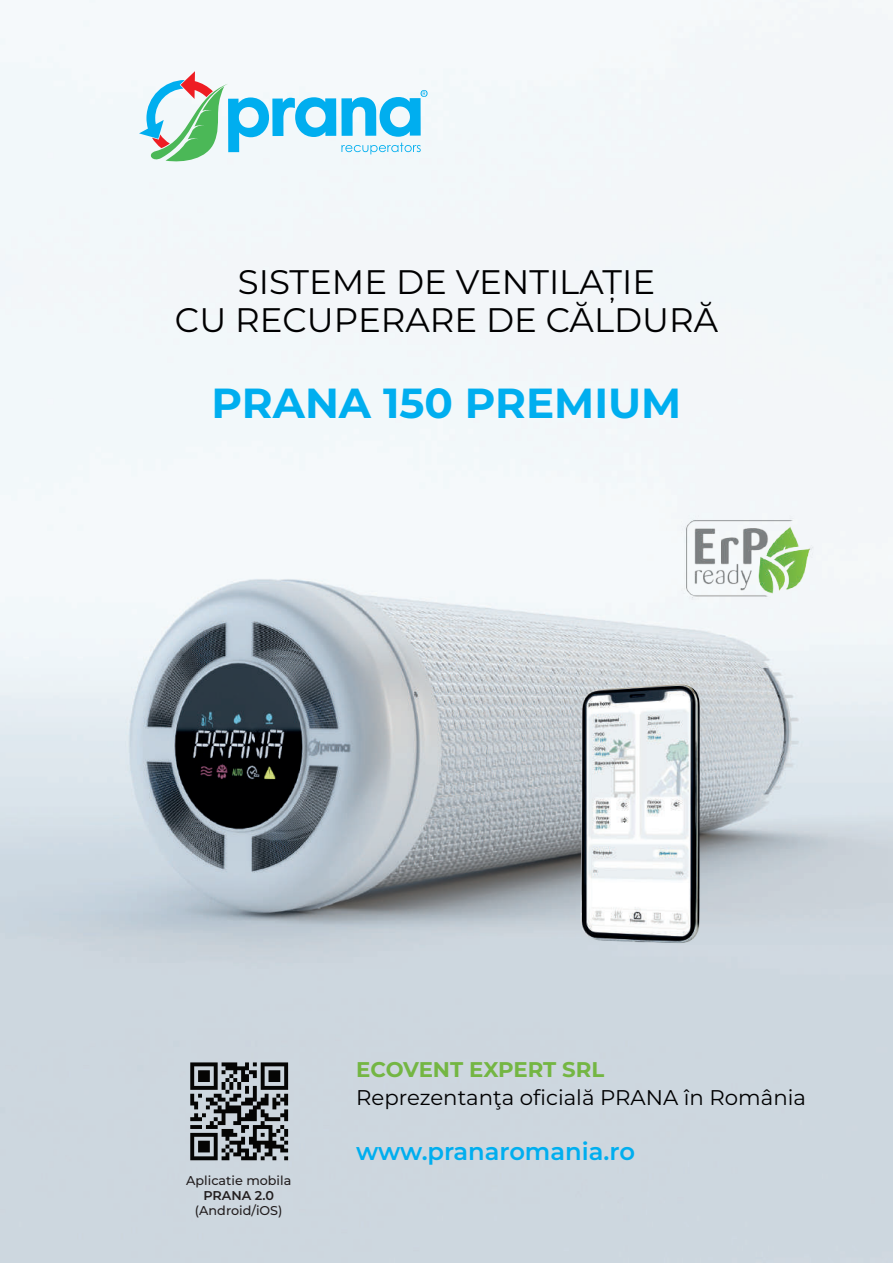
<style>
.page{position:relative;width:893px;height:1263px;background:#fff}
.page>*{position:absolute;margin:0;border:0;box-sizing:border-box;transform-origin:0 0}
.t1{font:700 42px "Montserrat";color:#00aeef}
.t2{font:34.05px/38.2px "Montserrat";color:#000001;text-align:center}
.t3{font:600 24.3px "Montserrat";color:#00aeef}
.t4{font:21.3px "Montserrat";color:#000001}
.t5{font:700 21.3px "Montserrat";letter-spacing:-.005em;color:#74b643}
.t6{font:500 12.75px "Montserrat";color:#231f20}
.t7{font:600 12.75px "Montserrat";color:#231f20}
</style>
<div class="page">
<img style="left:0;top:0;width:893px;height:1263px">
<img style="left:365px;top:535px;width:528px;height:570px">
<img style="left:675px;top:510px;width:146px;height:97px">
<svg style="left:139px;top:71px;width:289px;height:92px"></svg>
<svg style="left:190px;top:1062px;width:98px;height:98px;background:#6a6f73"></svg>
<p class="t2" style="left:175px;top:262px;width:545px">SISTEME DE VENTILAȚIE<br>CU RECUPERARE DE CĂLDURĂ</p>
<p class="t1" style="left:212px;top:379px;width:471px">PRANA 150 PREMIUM</p>
<p class="t6" style="left:186px;top:1174px;width:107px">Aplicatie mobila</p>
<p class="t7" style="left:203px;top:1189px;width:72px">PRANA 2.0</p>
<p class="t6" style="left:195px;top:1204px;width:89px">(Android/iOS)</p>
<p class="t5" style="left:356px;top:1057px;width:250px">ECOVENT EXPERT SRL</p>
<p class="t4" style="left:356px;top:1083px;width:451px">Reprezentanţa oficială PRANA în România</p>
<p class="t3" style="left:356px;top:1139px;width:280px">www.pranaromania.ro</p>
</div>
